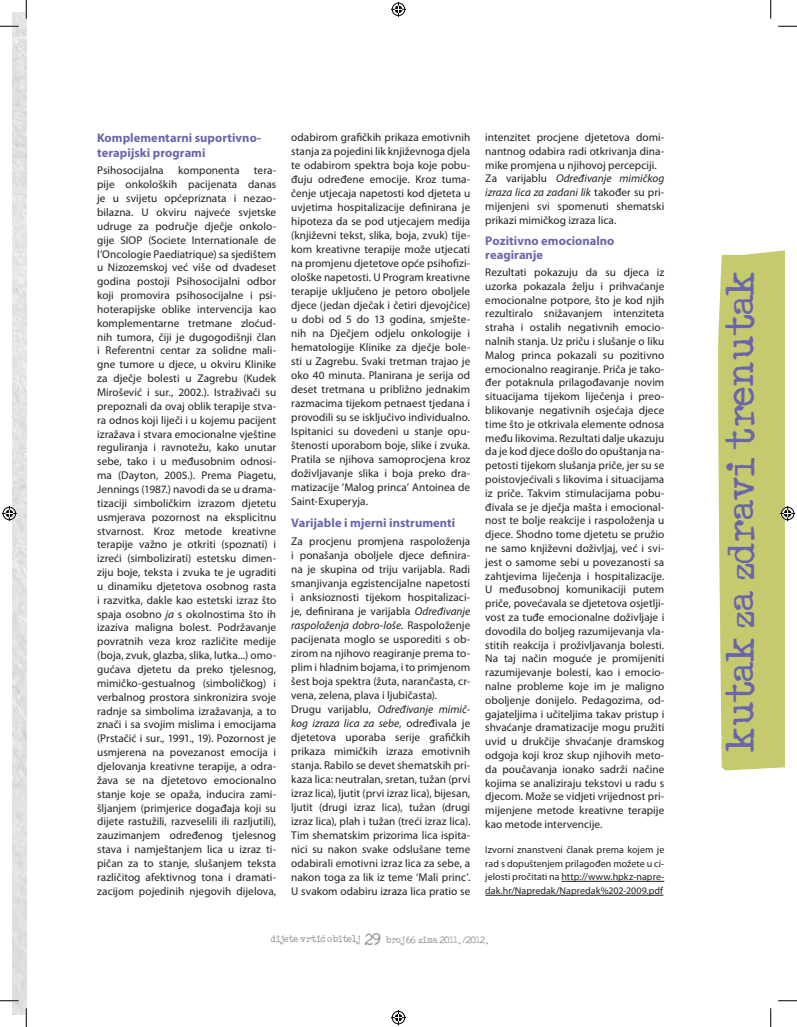
<style>
.page{position:relative;width:797px;height:1027px;background:#fff}
.page>*{position:absolute;margin:0;border:0;box-sizing:border-box;transform-origin:0 0}
.t1{font:31.25px "ACOUSTICBASSV";color:#6a65ab}
.t2{font:700 12.5px/15.1px "Myriad Pro";letter-spacing:.005em;color:#6a65ab}
.t3{font:11.25px/13.9px "Myriad Pro";letter-spacing:.005em;color:#231f20;text-align:justify}
.t4{font:10px/13.9px "Myriad Pro";color:#231f20;text-align:justify}
.t5{font:7.5px "ACOUSTICBASSV";color:#939598}
.s1{font-style:italic}
.s2{font-size:12.5px}
</style>
<div class="page">
<div style="left:718px;top:250px;width:67px;height:520px;background:#c6ca6f"></div>
<div style="left:12px;top:12px;width:14px;height:1003px;background:#e2e2e2"></div>
<hr style="left:561px;top:881px;width:103px;height:1px;background:#231f20">
<hr style="left:485px;top:895px;width:178px;height:1px;background:#231f20">
<svg style="left:0;top:25px;width:19px;height:2px"></svg>
<svg style="left:778px;top:25px;width:19px;height:2px"></svg>
<svg style="left:0;top:1000px;width:19px;height:1px"></svg>
<svg style="left:778px;top:1000px;width:19px;height:1px"></svg>
<svg style="left:25px;top:0;width:2px;height:19px"></svg>
<svg style="left:25px;top:1008px;width:2px;height:19px"></svg>
<svg style="left:770px;top:0;width:1px;height:19px"></svg>
<svg style="left:770px;top:1008px;width:1px;height:19px"></svg>
<svg style="left:391px;top:2px;width:15px;height:15px"></svg>
<svg style="left:391px;top:1010px;width:15px;height:15px"></svg>
<svg style="left:2px;top:506px;width:15px;height:15px"></svg>
<svg style="left:780px;top:506px;width:15px;height:15px"></svg>
<p class="t2" style="left:97px;top:130px;width:166px">Komplementarni suportivno&shy;terapijski programi</p>
<p class="t3" style="left:97px;top:164px;width:68px">Psihosocijalna</p>
<p class="t3" style="left:178px;top:164px;width:63px">komponenta</p>
<p class="t3" style="left:97px;top:164px;width:181px;text-indent:157px">tera&shy;pije onkoloških pacijenata danas je u svijetu općepriznata i nezao&shy;bilazna. U okviru najveće svjetske udruge za područje dječje onkolo&shy;gije SIOP (Societe Internationale de l’Oncologie Paediatrique) sa sjedištem u Nizozemskoj već više od dvadeset godina postoji Psihosocijalni odbor koji promovira psihosocijalne i psi&shy;hoterapijske oblike intervencija kao komplementarne tretmane zloćud&shy;nih tumora, čiji je dugogodišnji član i Referentni centar za solidne mali&shy;gne tumore u djece, u okviru Klinike za dječje bolesti u Zagrebu (Kudek Mirošević i sur., 2002.). Istraživači su prepoznali da ovaj oblik terapije stva&shy;ra odnos koji liječi i u kojemu pacijent izražava i stvara emocionalne vještine reguliranja i ravnotežu, kako unutar sebe, tako i u međusobnim odnosi&shy;ma (Dayton, 2005.). Prema Piagetu, Jennings (1987.) navodi da se u drama&shy;tizaciji simboličkim izrazom djetetu usmjerava pozornost na eksplicitnu stvarnost. Kroz metode kreativne terapije važno je otkriti (spoznati) i izreći (simbolizirati) estetsku dimen&shy;ziju boje, teksta i zvuka te je ugraditi u dinamiku djetetova osobnog rasta i razvitka, dakle kao estetski izraz što spaja osobno <span class="s1">ja</span> s okolnostima što ih izaziva maligna bolest. Podržavanje povratnih veza kroz različite medije (boja, zvuk, glazba, slika, lutka...) omo&shy;gućava djetetu da preko tjelesnog, mimičko-gestualnog (simboličkog) i verbalnog prostora sinkronizira svoje radnje sa simbolima izražavanja, a to znači i sa svojim mislima i emocijama (Prstačić i sur., 1991., 19). Pozornost je usmjerena na povezanost emocija i djelovanja kreativne terapije, a odra&shy;žava se na djetetovo emocionalno stanje koje se opaža, inducira zami&shy;šljanjem (primjerice događaja koji su dijete rastužili, razveselili ili razljutili), zauzimanjem određenog tjelesnog stava i namještanjem lica u izraz ti&shy;pičan za to stanje, slušanjem teksta različitog afektivnog tona i dramati&shy;zacijom pojedinih njegovih dijelova,</p>
<p class="t3" style="left:291px;top:130px;width:181px">odabirom grafičkih prikaza emotivnih stanja za pojedini lik književnoga djela te odabirom spektra boja koje pobu&shy;đuju određene emocije. Kroz tuma&shy;čenje utjecaja napetosti kod djeteta u uvjetima hospitalizacije definirana je hipoteza da se pod utjecajem medija (književni tekst, slika, boja, zvuk) tije&shy;kom kreativne terapije može utjecati na promjenu djetetove opće psihofizi&shy;ološke napetosti. U Program kreativne terapije uključeno je petoro oboljele djece (jedan dječak i četiri djevojčice) u dobi od 5 do 13 godina, smješte&shy;nih na Dječjem odjelu onkologije i hematologije Klinike za dječje bole&shy;sti u Zagrebu. Svaki tretman trajao je oko 40 minuta. Planirana je serija od deset tretmana u približno jednakim razmacima tijekom petnaest tjedana i provodili su se isključivo individualno.<br>Ispitanici su dovedeni u stanje opu&shy;štenosti uporabom boje, slike i zvuka.<br>Pratila se njihova samoprocjena kroz doživljavanje slika i boja preko dra&shy;matizacije ‘Malog princa’ Antoinea de Saint-Exuperyja.</p>
<p class="t2" style="left:291px;top:515px;width:166px">Varijable i mjerni instrumenti</p>
<p class="t3" style="left:291px;top:534px;width:181px;text-align:left">Za procjenu promjena raspoloženja i ponašanja oboljele djece definira&shy;na je skupina od triju varijabla. Radi smanjivanja egzistencijalne napetosti i anksioznosti tijekom hospitalizaci&shy;je, definirana je varijabla <span class="s1">Određivanje raspoloženja dobro-loše.</span> Raspoloženje pacijenata moglo se usporediti s ob&shy;zirom na njihovo reagiranje prema to&shy;plim i hladnim bojama, i to primjenom šest boja spektra (žuta, narančasta, cr&shy;vena, zelena, plava i ljubičasta).<br>Drugu varijablu, <span class="s1">Određivanje mimič&shy;kog izraza lica za sebe</span>, određivala je djetetova uporaba serije grafičkih prikaza mimičkih izraza emotivnih stanja. Rabilo se devet shematskih pri&shy;kaza lica: neutralan, sretan, tužan (prvi izraz lica), ljutit (prvi izraz lica), bijesan, ljutit (drugi izraz lica), tužan (drugi izraz lica), plah i tužan (treći izraz lica).<br>Tim shematskim prizorima lica ispita&shy;nici su nakon svake odslušane teme odabirali emotivni izraz lica za sebe, a nakon toga za lik iz teme ‘Mali princ’.<br>U svakom odabiru izraza lica pratio se</p>
<p class="t3" style="left:485px;top:130px;width:180px;text-align:left">intenzitet procjene djetetova domi&shy;nantnog odabira radi otkrivanja dina&shy;mike promjena u njihovoj percepciji.<br>Za varijablu <span class="s1">Određivanje mimičkog izraza lica za zadani lik</span> također su pri&shy;mijenjeni svi spomenuti shematski prikazi mimičkog izraza lica.</p>
<p class="t2" style="left:485px;top:233px;width:131px;line-height:13.8px">Pozitivno emocionalno reagiranje</p>
<p class="t3" style="left:485px;top:265px;width:180px">Rezultati pokazuju da su djeca iz uzorka pokazala želju i prihvaćanje emocionalne potpore, što je kod njih rezultiralo snižavanjem intenziteta straha i ostalih negativnih emocio&shy;nalnih stanja. Uz priču i slušanje o liku Malog princa pokazali su pozitivno emocionalno reagiranje. Priča je tako&shy;đer potaknula prilagođavanje novim situacijama tijekom liječenja i preo&shy;blikovanje negativnih osjećaja djece time što je otkrivala elemente odnosa među likovima. Rezultati dalje ukazuju da je kod djece došlo do opuštanja na&shy;petosti tijekom slušanja priče, jer su se poistovjećivali s likovima i situacijama iz priče. Takvim stimulacijama pobu&shy;đivala se je dječja mašta i emocional&shy;nost te bolje reakcije i raspoloženja u djece. Shodno tome djetetu se pružio ne samo književni doživljaj, već i svi&shy;jest o samome sebi u povezanosti sa zahtjevima liječenja i hospitalizacije.<br>U međusobnoj komunikaciji putem priče, povećavala se djetetova osjetlji&shy;vost za tuđe emocionalne doživljaje i dovodila do boljeg razumijevanja vla&shy;stitih reakcija i proživljavanja bolesti.<br>Na taj način moguće je promijeniti razumijevanje bolesti, kao i emocio&shy;nalne probleme koje im je maligno oboljenje donijelo. Pedagozima, od&shy;gajateljima i učiteljima takav pristup i shvaćanje dramatizacije mogu pružiti uvid u drukčije shvaćanje dramskog odgoja koji kroz skup njihovih meto&shy;da poučavanja ionako sadrži načine kojima se analiziraju tekstovi u radu s djecom. Može se vidjeti vrijednost pri&shy;mijenjene metode kreativne terapije kao metode intervencije.</p>
<p class="t4" style="left:485px;top:842px;width:180px">Izvorni znanstveni članak prema kojem je rad s dopuštenjem prilagođen možete u ci&shy;jelosti pročitati na http://www.hpkz-napre&shy;dak.hr/Napredak/Napredak%202-2009.pdf</p>
<p class="t5" style="left:271px;top:934px;width:223px">dijete vrtić obitelj <span class="s2">29</span> broj 66 zima 2011./2012.</p>
<h1 class="t1" style="left:716px;top:753px;width:482px;rotate:-90deg">kutak za zdravi trenutak</h1>
</div>
